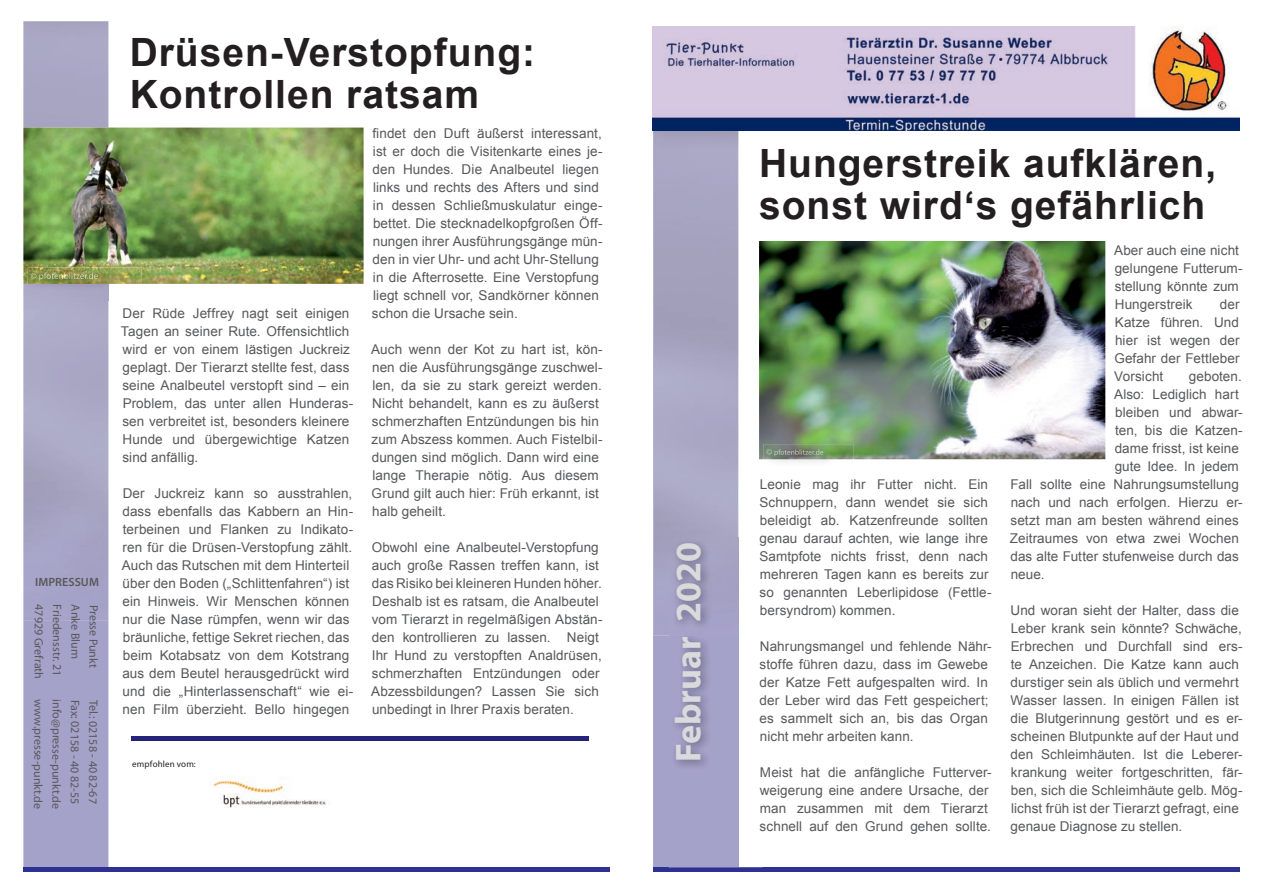
<style>
.page{position:relative;width:1263px;height:893px;background:#fff}
.page>*{position:absolute;margin:0;border:0;box-sizing:border-box;transform-origin:0 0}
.t1{font:700 39px/42px "Arial";letter-spacing:.025em;color:#231f20}
.t2{font:700 36px "Myriad Pro";color:#d9dadc}
.t3{font:13.5px/18px "Arial";letter-spacing:.005em;color:#57585a}
.t4{font:12px "Myriad Pro";letter-spacing:-.005em;color:#57585a}
.t5{font:600 12px "Myriad Pro";letter-spacing:.005em;color:#57585a}
.t6{font:9px "Myriad Pro";letter-spacing:.02em;color:#231f20}
</style>
<div class="page">
<div style="left:23px;top:621px;width:85px;height:246px;background:#a5a2ca"></div>
<div style="left:23px;top:867px;width:587px;height:5px;background:#2e3092"></div>
<div style="left:23px;top:21px;width:85px;height:600px;background:#a9a6c5"></div>
<hr style="left:132px;top:737px;width:457px;height:4px;background:#26237b">
<img style="left:209px;top:776px;width:117px;height:32px">
<svg style="left:653px;top:131px;width:16px;height:736px;background:#a7a4ca"></svg>
<div style="left:653px;top:867px;width:586px;height:5px;background:#2e3092"></div>
<img style="left:654px;top:131px;width:84px;height:505px">
<img style="left:653px;top:27px;width:586px;height:104px">
<img style="left:669px;top:538px;width:70px;height:329px">
<img style="left:669px;top:867px;width:93px;height:1px">
<img style="left:23px;top:128px;width:341px;height:156px">
<img style="left:28px;top:268px;width:114px;height:33px">
<img style="left:31px;top:272px;width:67px;height:9px">
<img style="left:759px;top:241px;width:346px;height:218px">
<img style="left:763px;top:444px;width:90px;height:37px">
<svg style="left:766px;top:449px;width:6px;height:6px"></svg>
<img style="left:774px;top:449px;width:49px;height:7px">
<p class="t5" style="left:35px;top:574px;width:65px">IMPRESSUM</p>
<p class="t4" style="left:46px;top:604px;width:76px;rotate:90deg">47929 Grefrath</p>
<p class="t4" style="left:65px;top:604px;width:73px;rotate:90deg">Friedensstr. 21</p>
<p class="t4" style="left:83px;top:604px;width:56px;rotate:90deg">Anke Blum</p>
<p class="t4" style="left:101px;top:604px;width:65px;rotate:90deg">Presse Punkt</p>
<p class="t4" style="left:46px;top:699px;width:111px;rotate:90deg">www.presse-punkt.de</p>
<p class="t4" style="left:64px;top:699px;width:111px;rotate:90deg">info@presse-punkt.de</p>
<p class="t4" style="left:82px;top:699px;width:106px;rotate:90deg">Fax: 02158 - 40 82-55</p>
<p class="t4" style="left:101px;top:700px;width:106px;rotate:90deg">Tel.: 02158 - 40 82-67</p>
<h1 class="t1" style="left:130px;top:33px;width:407px">Drüsen-Verstopfung:<br>Kontrollen ratsam</h1>
<p class="t3" style="left:121px;top:304px;width:234px">Der Rüde Jeffrey nagt seit einigen Tagen an seiner Rute. Offensichtlich wird er von einem lästigen Juckreiz geplagt. Der Tierarzt stellte fest, dass seine Analbeutel verstopft sind – ein Problem, das unter allen Hunderas&shy;sen verbreitet ist, besonders kleinere Hunde und übergewichtige Katzen sind anfällig.</p>
<p class="t3" style="left:122px;top:484px;width:233px">Der Juckreiz kann so ausstrahlen, dass ebenfalls das Kabbern an Hin&shy;terbeinen und Flanken zu Indikato&shy;ren für die Drüsen-Verstopfung zählt.<br>Auch das Rutschen mit dem Hinterteil über den Boden („Schlittenfahren“) ist ein Hinweis. Wir Menschen können nur die Nase rümpfen, wenn wir das bräunliche, fettige Sekret riechen, das beim Kotabsatz von dem Kotstrang aus dem Beutel herausgedrückt wird und die „Hinterlassenschaft“ wie ei&shy;nen Film überzieht. Bello hingegen</p>
<p class="t6" style="left:132px;top:758px;width:65px">empfohlen vom:</p>
<p class="t3" style="left:372px;top:124px;width:232px">findet den Duft äußerst interessant, ist er doch die Visitenkarte eines je&shy;den Hundes. Die Analbeutel liegen links und rechts des Afters und sind in dessen Schließmuskulatur einge&shy;bettet. Die stecknadelkopfgroßen Öff&shy;nungen ihrer Ausführungsgänge mün&shy;den in vier Uhr- und acht Uhr-Stellung in die Afterrosette. Eine Verstopfung liegt schnell vor, Sandkörner können schon die Ursache sein.</p>
<p class="t3" style="left:371px;top:340px;width:233px">Auch wenn der Kot zu hart ist, kön&shy;nen die Ausführungsgänge zuschwel&shy;len, da sie zu stark gereizt werden.<br>Nicht behandelt, kann es zu äußerst schmerzhaften Entzündungen bis hin zum Abszess kommen. Auch Fistelbil&shy;dungen sind möglich. Dann wird eine lange Therapie nötig. Aus diesem Grund gilt auch hier: Früh erkannt, ist halb geheilt.</p>
<p class="t3" style="left:371px;top:538px;width:233px">Obwohl eine Analbeutel-Verstopfung auch große Rassen treffen kann, ist das Risiko bei kleineren Hunden höher.<br>Deshalb ist es ratsam, die Analbeutel vom Tierarzt in regelmäßigen Abstän&shy;den kontrollieren zu lassen. Neigt Ihr Hund zu verstopften Analdrüsen, schmerzhaften Entzündungen oder Abzessbildungen? Lassen Sie sich unbedingt in Ihrer Praxis beraten.</p>
<h2 class="t2" style="left:665px;top:762px;width:222px;rotate:-90deg">Februar 2020</h2>
<h1 class="t1" style="left:759px;top:144px;width:459px">Hungerstreik aufklären, sonst wird‘s gefährlich</h1>
<p class="t3" style="left:759px;top:476px;width:234px">Leonie mag ihr Futter nicht. Ein Schnuppern, dann wendet sie sich beleidigt ab. Katzenfreunde sollten genau darauf achten, wie lange ihre Samtpfote nichts frisst, denn nach mehreren Tagen kann es bereits zur so genannten Leberlipidose (Fettle&shy;bersyndrom) kommen.</p>
<p class="t3" style="left:759px;top:638px;width:234px">Nahrungsmangel und fehlende Nähr&shy;stoffe führen dazu, dass im Gewebe der Katze Fett aufgespalten wird. In der Leber wird das Fett gespeichert; es sammelt sich an, bis das Organ nicht mehr arbeiten kann.</p>
<p class="t3" style="left:760px;top:764px;width:234px">Meist hat die anfängliche Futterver&shy;weigerung eine andere Ursache, der man zusammen mit dem Tierarzt schnell auf den Grund gehen sollte.</p>
<p class="t3" style="left:1114px;top:242px;width:130px">Aber auch eine nicht gelungene Futterum&shy;stellung könnte zum<br>Hungerstreik</p>
<p class="t3" style="left:1114px;top:296px;width:127px;text-align:justify;text-indent:106px">der Katze führen. Und hier ist wegen der Gefahr der Fettleber Vorsicht</p>
<p class="t3" style="left:1189px;top:368px;width:54px">geboten.</p>
<p class="t3" style="left:1114px;top:386px;width:126px">Also: Lediglich hart</p>
<p class="t3" style="left:1115px;top:404px;width:129px">bleiben und abwar-</p>
<p class="t3" style="left:1115px;top:422px;width:129px">ten, bis die Katzen-</p>
<p class="t3" style="left:1115px;top:440px;width:126px">dame frisst, ist keine</p>
<p class="t3" style="left:1115px;top:458px;width:126px">gute Idee. In jedem</p>
<p class="t3" style="left:1011px;top:476px;width:230px">Fall sollte eine Nahrungsumstellung</p>
<p class="t3" style="left:1011px;top:494px;width:233px">nach und nach erfolgen. Hierzu er-</p>
<p class="t3" style="left:1010px;top:512px;width:230px">setzt man am besten während eines</p>
<p class="t3" style="left:1010px;top:530px;width:231px">Zeitraumes von etwa zwei Wochen</p>
<p class="t3" style="left:1010px;top:548px;width:230px">das alte Futter stufenweise durch das</p>
<p class="t3" style="left:1011px;top:566px;width:35px">neue.</p>
<p class="t3" style="left:1010px;top:602px;width:234px">Und woran sieht der Halter, dass die Leber krank sein könnte? Schwäche, Erbrechen und Durchfall sind ers&shy;te Anzeichen. Die Katze kann auch durstiger sein als üblich und vermehrt Wasser lassen. In einigen Fällen ist die Blutgerinnung gestört und es er&shy;scheinen Blutpunkte auf der Haut und den Schleimhäuten. Ist die Leberer&shy;krankung weiter fortgeschritten, fär&shy;ben, sich die Schleimhäute gelb. Mög&shy;lichst früh ist der Tierarzt gefragt, eine genaue Diagnose zu stellen.</p>
</div>
